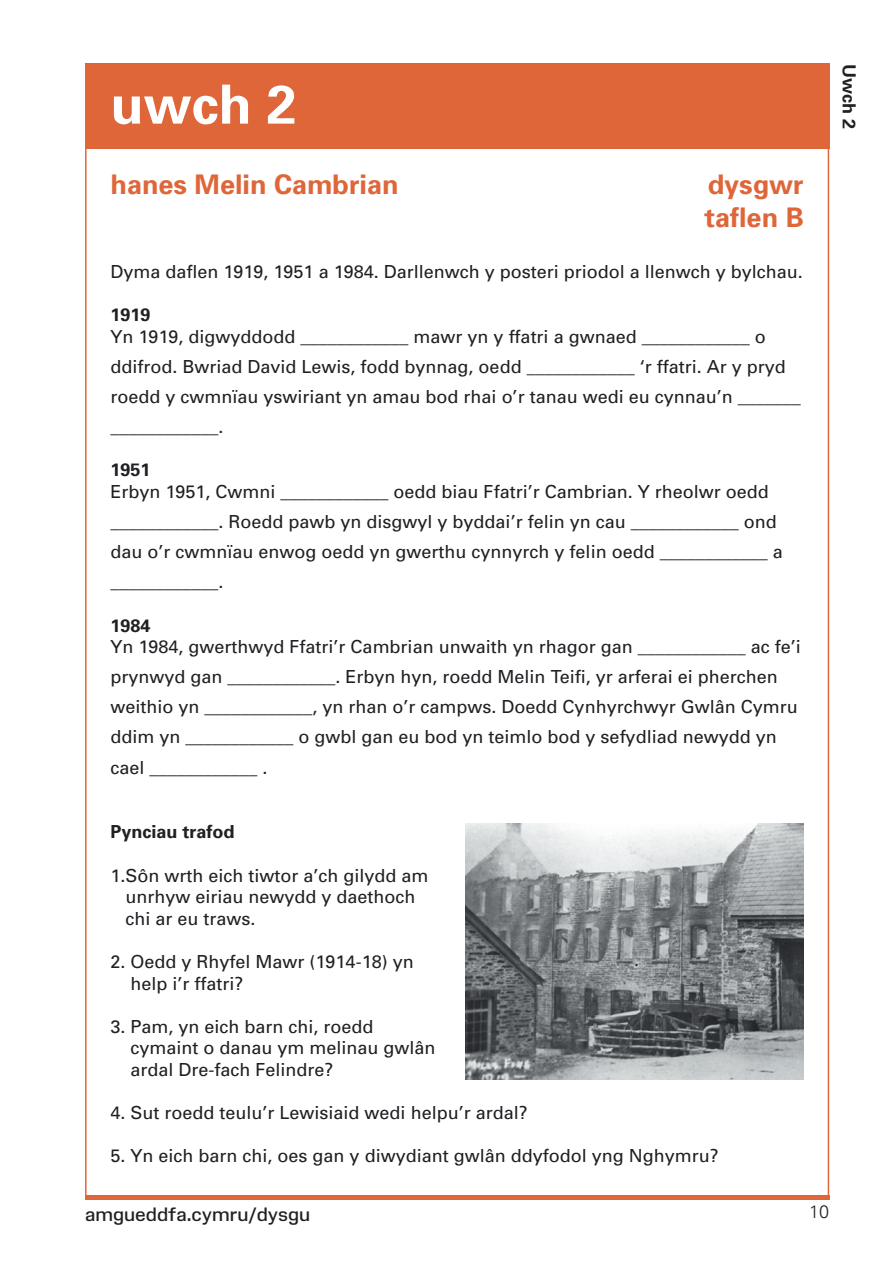
<style>
.page{position:relative;width:893px;height:1263px;background:#fff}
.page>*{position:absolute;margin:0;border:0;box-sizing:border-box;transform-origin:0 0}
.t1{font:700 54px "Univers";color:#fff}
.t2{font:700 27px/32.4px "Univers";color:#de6639}
.t3{font:18px/30.2px "Univers";color:#1f2023}
.t4{font:700 18px "Univers";color:#1f2023}
.t5{font:18px "Amgueddfa Body";color:#1f2023}
.t6{font:300 18px "Univers";color:#1f2023}
</style>
<div class="page">
<hr style="left:85px;top:1195px;width:744px;height:4px;background:#de6639">
<div style="left:85px;top:64px;width:744px;height:85px;background:#de6639"></div>
<img style="left:465px;top:823px;width:339px;height:256px">
<h1 class="t1" style="left:111px;top:72px;width:188px">uwch 2</h1>
<h2 class="t2" style="left:111px;top:169px;width:290px">hanes Melin Cambrian</h2>
<h2 class="t2" style="left:705px;top:169px;width:101px">dysgwr taflen B</h2>
<p class="t3" style="left:111px;top:257px;width:694px">Dyma daflen 1919, 1951 a 1984. Darllenwch y posteri priodol a llenwch y bylchau.</p>
<p class="t4" style="left:111px;top:304px;width:42px">1919</p>
<p class="t3" style="left:111px;top:322px;width:692px">Yn 1919, digwyddodd ____________ mawr yn y ffatri a gwnaed ____________ o ddifrod. Bwriad David Lewis, fodd bynnag, oedd ____________ ‘r ffatri. Ar y pryd roedd y cwmnïau yswiriant yn amau bod rhai o’r tanau wedi eu cynnau’n _______ ____________.</p>
<p class="t4" style="left:111px;top:459px;width:42px">1951</p>
<p class="t3" style="left:111px;top:477px;width:674px">Erbyn 1951, Cwmni ____________ oedd biau Ffatri’r Cambrian. Y rheolwr oedd ____________. Roedd pawb yn disgwyl y byddai’r felin yn cau ____________ ond dau o’r cwmnïau enwog oedd yn gwerthu cynnyrch y felin oedd ____________ a ____________.</p>
<p class="t4" style="left:111px;top:614px;width:42px">1984</p>
<p class="t3" style="left:111px;top:632px;width:692px">Yn 1984, gwerthwyd Ffatri’r Cambrian unwaith yn rhagor gan ____________ ac fe’i prynwyd gan ____________. Erbyn hyn, roedd Melin Teifi, yr arferai ei pherchen weithio yn ____________, yn rhan o’r campws. Doedd Cynhyrchwyr Gwlân Cymru ddim yn ____________ o gwbl gan eu bod yn teimlo bod y sefydliad newydd yn cael ____________ .</p>
<p class="t4" style="left:860px;top:64px;width:67px;rotate:90deg">Uwch 2</p>
<p class="t4" style="left:111px;top:821px;width:126px">Pynciau trafod</p>
<p class="t3" style="left:126px;top:864px;width:305px;line-height:21.6px;text-indent:-15px">1.Sôn wrth eich tiwtor a’ch gilydd am unrhyw eiriau newydd y daethoch chi ar eu traws.</p>
<p class="t3" style="left:131px;top:951px;width:285px;line-height:21.6px;text-indent:-20px">2. Oedd y Rhyfel Mawr (1914-18) yn help i’r ffatri?</p>
<p class="t3" style="left:131px;top:1016px;width:307px;line-height:21.6px;text-indent:-20px">3. Pam, yn eich barn chi, roedd cymaint o danau ym melinau gwlân ardal Dre-fach Felindre?</p>
<p class="t3" style="left:111px;top:1098px;width:419px">4. Sut roedd teulu’r Lewisiaid wedi helpu’r ardal?</p>
<p class="t3" style="left:111px;top:1141px;width:610px">5. Yn eich barn chi, oes gan y diwydiant gwlân ddyfodol yng Nghymru?</p>
<p class="t5" style="left:85px;top:1203px;width:227px">amgueddfa.cymru/dysgu</p>
<p class="t6" style="left:809px;top:1200px;width:22px">1 0</p>
</div>
